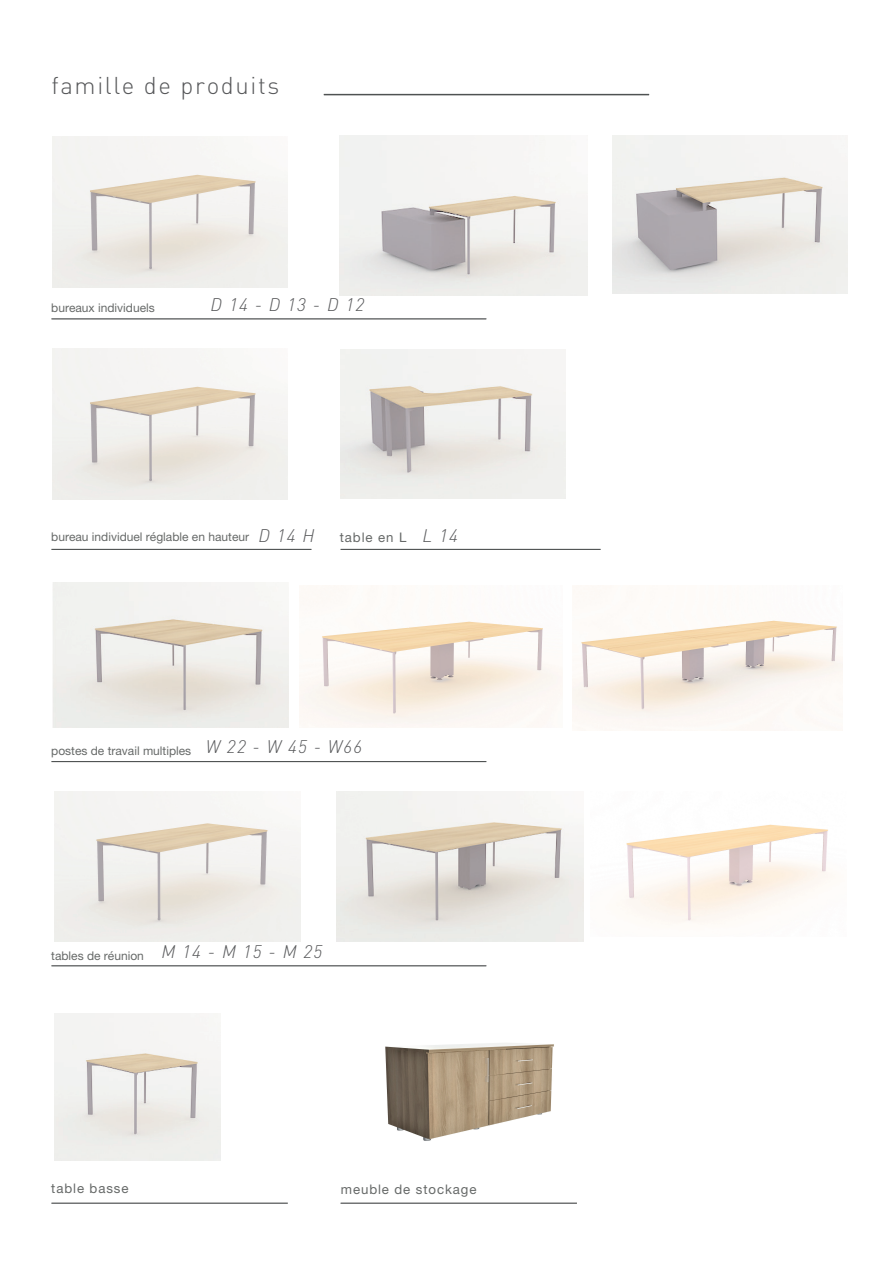
<style>
.page{position:relative;width:893px;height:1263px;background:#fff}
.page>*{position:absolute;margin:0;border:0;box-sizing:border-box;transform-origin:0 0}
.t1{font:300 24px "DIN Pro";letter-spacing:.07em;color:#57585a}
.t2{font:italic 300 18px "DIN Pro";letter-spacing:.07em;color:#57585a}
.t3{font:13.2px "Helvetica Neue LT Pro";letter-spacing:.07em;color:#666968}
.t4{font:12px "Helvetica Neue LT Pro";color:#666968}
</style>
<div class="page">
<hr style="left:324px;top:94px;width:325px;height:1px;background:#4f5252">
<hr style="left:51px;top:1202px;width:237px;height:2px;background:#505353">
<hr style="left:341px;top:1202px;width:236px;height:2px;background:#505353">
<hr style="left:51px;top:318px;width:435px;height:1px;background:#505353">
<hr style="left:51px;top:761px;width:435px;height:1px;background:#505353">
<hr style="left:51px;top:965px;width:435px;height:1px;background:#505353">
<hr style="left:51px;top:549px;width:260px;height:1px;background:#505353">
<hr style="left:341px;top:549px;width:260px;height:1px;background:#505353">
<img style="left:385px;top:1043px;width:169px;height:98px">
<img style="left:52px;top:137px;width:236px;height:151px">
<img style="left:52px;top:349px;width:236px;height:151px">
<img style="left:341px;top:349px;width:224px;height:150px">
<img style="left:613px;top:136px;width:234px;height:158px">
<img style="left:340px;top:136px;width:247px;height:159px">
<img style="left:299px;top:585px;width:263px;height:143px">
<img style="left:53px;top:583px;width:236px;height:145px">
<img style="left:572px;top:585px;width:270px;height:146px">
<img style="left:337px;top:791px;width:246px;height:151px">
<img style="left:621px;top:824px;width:213px;height:100px">
<img style="left:55px;top:792px;width:245px;height:150px">
<img style="left:55px;top:1013px;width:165px;height:147px">
<h1 class="t1" style="left:51px;top:67px;width:230px">famille de produits</h1>
<p class="t4" style="left:51px;top:301px;width:105px">bureaux individuels</p>
<h2 class="t2" style="left:211px;top:291px;width:155px">D 14 - D 13 - D 12</h2>
<h2 class="t2" style="left:258px;top:522px;width:58px">D 14 H</h2>
<h2 class="t2" style="left:422px;top:522px;width:37px">L 14</h2>
<p class="t4" style="left:51px;top:530px;width:199px">bureau individuel réglable en hauteur</p>
<p class="t3" style="left:340px;top:529px;width:68px">table en L</p>
<p class="t4" style="left:51px;top:743px;width:142px">postes de travail multiples</p>
<h2 class="t2" style="left:206px;top:733px;width:158px">W 22 - W 45 - W66</h2>
<p class="t4" style="left:51px;top:948px;width:94px">tables de réunion</p>
<h2 class="t2" style="left:161px;top:938px;width:162px">M 14 - M 15 - M 25</h2>
<p class="t3" style="left:51px;top:1181px;width:79px">table basse</p>
<p class="t3" style="left:341px;top:1181px;width:137px">meuble de stockage</p>
</div>
